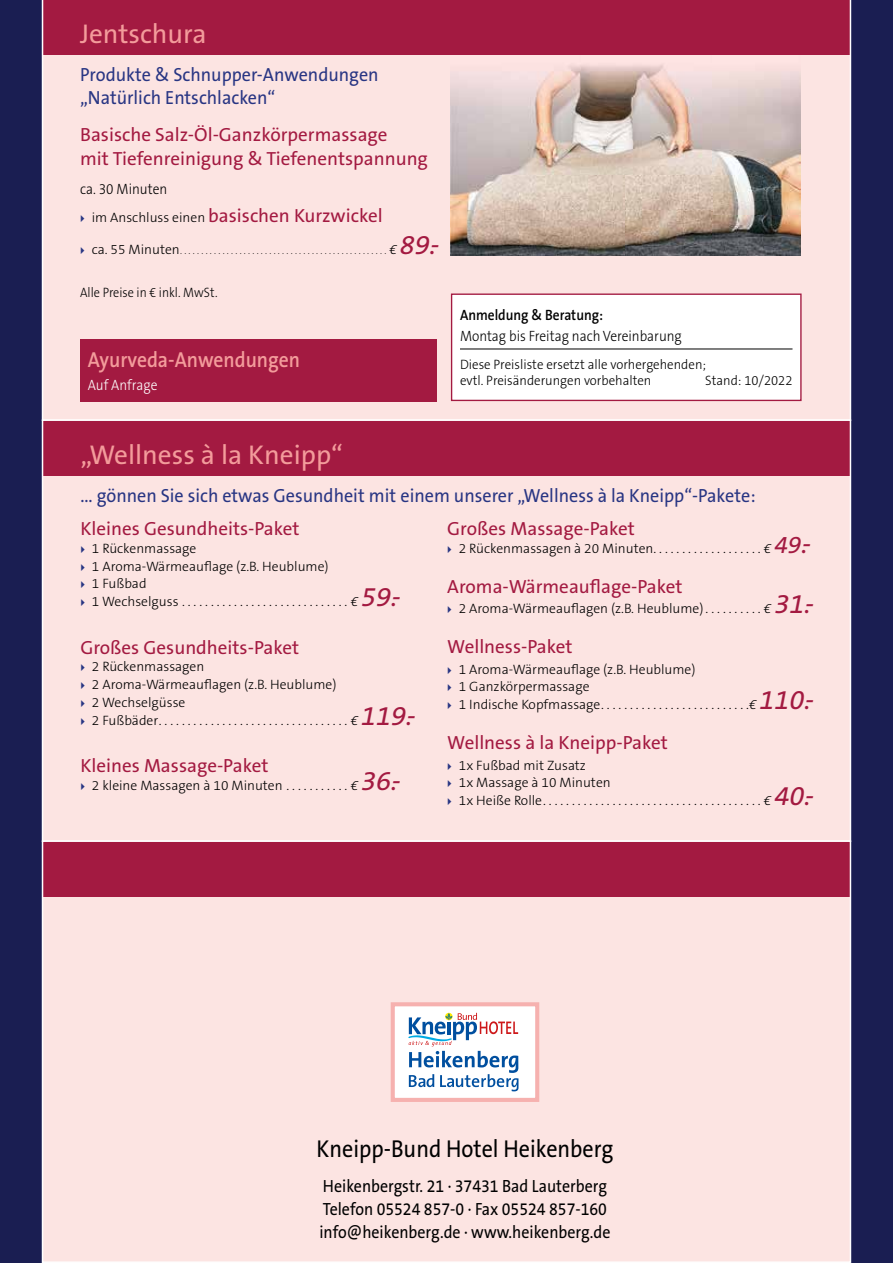
<style>
.page{position:relative;width:893px;height:1263px;background:#fff}
.page>*{position:absolute;margin:0;border:0;box-sizing:border-box;transform-origin:0 0}
.t1{font:27.3px "The Sans B5 Plain";color:#f39c9b}
.t2{font:24.45px "The Sans B5 Plain";color:#000;scale:.9 1}
.t3{font:600 21.75px "The Sans B6";color:#f39c9b;scale:.9 1}
.t4{font:19.05px/24.6px "The Sans B5 Plain";color:#a31a41}
.t5{font:19.05px/23.1px "The Sans B5 Plain";color:#283583;scale:.95 1}
.t6{font:17.7px/23.1px "The Sans B5 Plain";color:#000;scale:.9 1}
.t7{font:300 15px "The Sans B3";color:#000;scale:.9 1}
.t8{font:600 15px "The Sans B6";color:#000;scale:.9 1}
.t9{font:300 15px "The Sans B3";color:#fff;scale:.9 1}
.t10{font:300 13.65px/17.7px "The Sans B3";color:#000}
.t11{font:300 13.65px/16.4px "The Sans B3";color:#000;scale:.95 1}
.t12{font:300 13.65px "The Sans B3";color:#000;scale:.9 1}
.t13{font:300 9.6px "The Sans B3";color:#000}
.s1{font-family:"The Sans B3";font-weight:300;font-size:13.65px;color:#000}
.s2{font-size:13.65px}
.s3{font-style:italic;font-size:13.65px}
.s4{font-family:"The Sans B5 Plain";font-weight:400;font-style:italic;font-size:27.3px;color:#a31a41}
.s5{font-style:italic}
.s6{font-family:"The Sans B5 Plain";font-weight:400;font-style:italic;font-size:24.45px;color:#a31a41}
</style>
<div class="page">
<div style="left:0;top:0;width:893px;height:1262px;background:#1a1e52"></div>
<svg style="left:42px;top:0;width:809px;height:419px;background:#deb4b9"></svg>
<div style="left:43px;top:420px;width:807px;height:421px;background:#fce4e2"></div>
<div style="left:43px;top:420px;width:807px;height:56px;background:#a31a41"></div>
<div style="left:43px;top:841px;width:807px;height:421px;background:#fce4e2"></div>
<div style="left:43px;top:841px;width:807px;height:56px;background:#a31a41"></div>
<div style="left:393px;top:1004px;width:144px;height:96px;background:#fff"></div>
<svg style="left:408px;top:1013px;width:110px;height:78px"></svg>
<div style="left:391px;top:1002px;width:148px;height:100px;border:4px solid #f6b1af"></div>
<div style="left:42px;top:840px;width:809px;height:423px;border:2px solid #fff"></div>
<svg style="left:81px;top:215px;width:3px;height:7px"></svg>
<svg style="left:81px;top:247px;width:3px;height:7px"></svg>
<h1 class="t1" style="left:80px;top:19px;width:128px">Jentschura</h1>
<h3 class="t5" style="left:80px;top:63px;width:316px">Produkte &amp; Schnupper-Anwendungen „Natürlich Entschlacken“</h3>
<h3 class="t4" style="left:80px;top:123px;width:349px">Basische Salz-Öl-Ganzkörpermassage<br>mit Tiefenreinigung &amp; Tiefenentspannung</h3>
<p class="t7" style="left:80px;top:181px;width:98px">ca. 30 Minuten</p>
<h3 class="t4" style="left:92px;top:204px;width:292px"><span class="s1">im Anschluss einen</span> basischen Kurzwickel</h3>
<p class="t13" style="left:92px;top:246px;width:349px"><span class="s2">ca. 55 Minuten</span>. . . . . . . . . . . . . . . . . . . . . . . . . . . . . . . . . . . . . . . . . . . . . . . . . <span class="s3">€</span> <span class="s4">89.-</span></p>
<p class="t12" style="left:80px;top:286px;width:154px">Alle Preise in € inkl. MwSt.</p>
<h3 class="t3" style="left:88px;top:348px;width:237px">Ayurveda-Anwendungen</h3>
<p class="t9" style="left:88px;top:377px;width:79px">Auf Anfrage</p>
<p class="t8" style="left:460px;top:307px;width:160px">Anmeldung &amp; Beratung:</p>
<p class="t7" style="left:460px;top:328px;width:248px">Montag bis Freitag nach Vereinbarung</p>
<p class="t11" style="left:460px;top:356px;width:261px">Diese Preisliste ersetzt alle vorhergehenden; evtl. Preisänderungen vorbehalten</p>
<p class="t11" style="left:705px;top:373px;width:93px">Stand: 10/2022</p>
<h1 class="t1" style="left:80px;top:440px;width:264px">„Wellness à la Kneipp“</h1>
<h3 class="t5" style="left:80px;top:484px;width:712px">... gönnen Sie sich etwas Gesundheit mit einem unserer „Wellness à la Kneipp“-Pakete:</h3>
<h3 class="t4" style="left:80px;top:517px;width:221px">Kleines Gesundheits-Paket</h3>
<p class="t10" style="left:92px;top:540px;width:310px">1 Rückenmassage<br>1 Aroma-Wärmeauflage (z.B. Heublume)<br>1 Fußbad<br>1 Wechselguss .............................<span class="s5">€</span><span class="s4">59.-</span></p>
<h3 class="t4" style="left:80px;top:635px;width:220px">Großes Gesundheits-Paket</h3>
<p class="t10" style="left:92px;top:658px;width:325px">2 Rückenmassagen<br>2 Aroma-Wärmeauflagen (z.B. Heublume)<br>2 Wechselgüsse<br>2 Fußbäder.................................<span class="s5">€</span><span class="s4">119.-</span></p>
<h3 class="t4" style="left:80px;top:754px;width:190px">Kleines Massage-Paket</h3>
<p class="t10" style="left:92px;top:777px;width:310px">2 kleine Massagen à 10 Minuten . . . . . . . . . . . <span class="s5">€</span> <span class="s4">36.-</span></p>
<h3 class="t4" style="left:447px;top:517px;width:189px">Großes Massage-Paket</h3>
<p class="t10" style="left:459px;top:540px;width:354px">2 Rückenmassagen à 20 Minuten. . . . . . . . . . . . . . . . . . . <span class="s5">€</span> <span class="s6">49</span><span class="s4">.-</span></p>
<h3 class="t4" style="left:447px;top:575px;width:237px">Aroma-Wärmeauflage-Paket</h3>
<p class="t10" style="left:459px;top:600px;width:357px">2 Aroma-Wärmeauflagen (z.B. Heublume) . . . . . . . . . . <span class="s5">€</span> <span class="s4">31.-</span></p>
<h3 class="t4" style="left:447px;top:635px;width:127px">Wellness-Paket</h3>
<p class="t10" style="left:459px;top:661px;width:357px">1 Aroma-Wärmeauflage (z.B. Heublume)<br>1 Ganzkörpermassage<br>1 Indische Kopfmassage. . . . . . . . . . . . . . . . . . . . . . . . . .<span class="s5">€</span> <span class="s4">110.-</span></p>
<h3 class="t4" style="left:447px;top:731px;width:222px">Wellness à la Kneipp-Paket</h3>
<p class="t10" style="left:459px;top:756px;width:357px">1x Fußbad mit Zusatz<br>1x Massage à 10 Minuten<br>1x Heiße Rolle......................................<span class="s5">€</span> <span class="s4">40.-</span></p>
<h2 class="t2" style="left:317px;top:1135px;width:331px">Kneipp-Bund Hotel Heikenberg</h2>
<p class="t6" style="left:319px;top:1174px;width:325px">Heikenbergstr. 21 · 37431 Bad Lauterberg<br>Telefon 05524 857-0 · Fax 05524 857-160 info@heikenberg.de · www.heikenberg.de</p>
</div>
